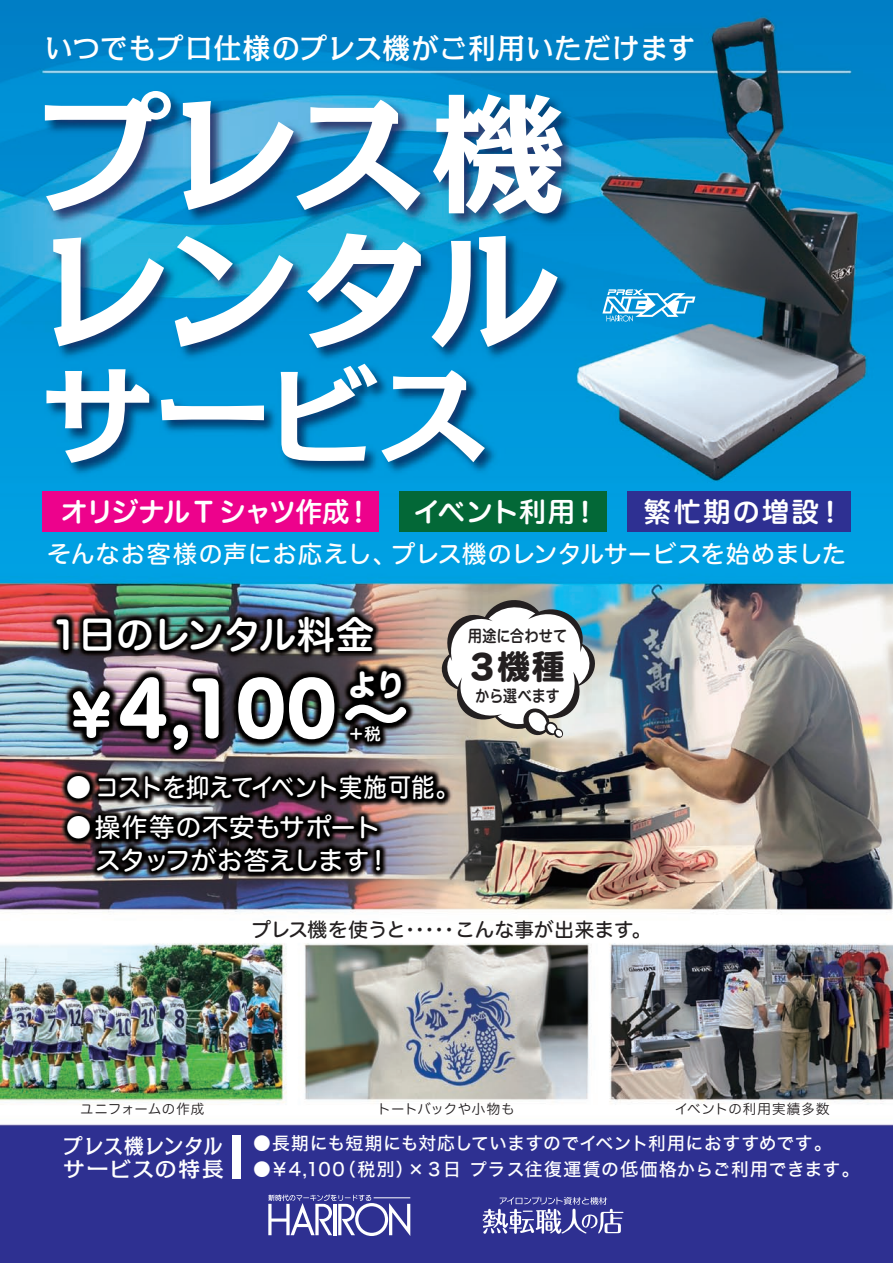
<style>
.page{position:relative;width:893px;height:1263px;background:#fff}
.page>*{position:absolute;margin:0;border:0;box-sizing:border-box;transform-origin:0 0}
.t1{font:700 128.25px/136.5px "Kakumin Pro";letter-spacing:-.04em;color:#fff;scale:1.05 1}
.t2{font:700 106.8px "Kakumin Pro";color:#fff;scale:1.05 1}
.t3{font:71.1px "Hira Maru Std N W8";color:#fff;scale:.95 1}
.t4{font:37.8px "Hira Maru Std N W6";letter-spacing:-.005em;color:#fff}
.t5{font:32.4px "Hira Maru Std W8";color:#231f20}
.t6{font:29.1px "Hira Maru Std N W8";color:#fff;scale:.95 1}
.t7{font:500 28.5px "Kakumin Pro";letter-spacing:.03em;color:#fff}
.t8{font:27px "Hira Maru Std W6";letter-spacing:-.01em;color:#fff}
.t9{font:27px "Hira Maru Std W6";letter-spacing:-.06em;color:#fff}
.t10{font:25.65px/32.2px "Hira Maru Std N W5";letter-spacing:.005em;color:#fff}
.t11{font:24px "Hira Maru Std W5";letter-spacing:.02em;color:#fff}
.t12{font:500 20.85px/23.2px "Kakumin Pro";letter-spacing:.045em;color:#fff;scale:.95 1}
.t13{font:19.5px "Hira Maru Std W5";letter-spacing:.01em;color:#231f20}
.t14{font:18px "Hira Kaku Std N W5";letter-spacing:.03em;color:#fff}
.t15{font:16.2px "Hira Maru Std W6";letter-spacing:.015em;color:#231f20;scale:.86 1}
.t16{font:16.2px "Hira Maru Std W6";color:#fff}
.t17{font:13.5px "Hira Maru Std W3";letter-spacing:.07em;color:#231f20}
.t18{font:13.5px "Hira Maru Std W3";letter-spacing:.035em;color:#231f20}
.t19{font:13.5px "Hira Maru Std W3";letter-spacing:.015em;color:#231f20}
.s1{font-size:54.75px}
.s2{font-family:"Hira Maru Std N W6"}
</style>
<div class="page">
<img style="left:0;top:0;width:893px;height:1263px">
<div style="left:43px;top:492px;width:336px;height:40px;background:#ed028c"></div>
<div style="left:399px;top:492px;width:207px;height:40px;background:#036837"></div>
<div style="left:627px;top:492px;width:223px;height:40px;background:#2e3092"></div>
<svg style="left:602px;top:289px;width:93px;height:33px"></svg>
<div style="left:232px;top:1136px;width:9px;height:43px;background:#fff"></div>
<svg style="left:435px;top:593px;width:166px;height:146px"></svg>
<svg style="left:483px;top:1197px;width:140px;height:37px"></svg>
<svg style="left:268px;top:1194px;width:142px;height:42px"></svg>
<h3 class="t7" style="left:45px;top:26px;width:652px">いつでもプロ仕様のプレス機がご利用いただけます</h3>
<h1 class="t1" style="left:37px;top:71px;width:506px">プレス機レンタル</h1>
<h2 class="t2" style="left:42px;top:331px;width:428px">サービス</h2>
<h3 class="t9" style="left:61px;top:492px;width:313px">オリジナル T シャツ作成！</h3>
<h3 class="t8" style="left:414px;top:492px;width:187px">イベント利用！</h3>
<h3 class="t8" style="left:644px;top:492px;width:201px">繁忙期の増設！</h3>
<h3 class="t11" style="left:47px;top:536px;width:801px">そんなお客様の声にお応えし、プレス機のレンタルサービスを始めました</h3>
<h3 class="t4" style="left:52px;top:606px;width:323px">1日のレンタル料金</h3>
<h3 class="t3" style="left:65px;top:654px;width:364px"><span class="s1">￥</span>4,100<span class="s2">～</span></h3>
<h3 class="t6" style="left:348px;top:662px;width:61px">より</h3>
<p class="t16" style="left:348px;top:722px;width:34px">＋税</p>
<h3 class="t10" style="left:66px;top:771px;width:394px">●コストを抑えてイベント実施可能。</h3>
<h3 class="t10" style="left:95px;top:812px;width:297px;text-indent:-29px">●操作等の不安もサポートスタッフがお答えします！</h3>
<p class="t15" style="left:468px;top:624px;width:117px">用途に合わせて</p>
<h3 class="t5" style="left:471px;top:642px;width:96px">3機種</h3>
<p class="t15" style="left:476px;top:683px;width:99px">から選べます</p>
<p class="t13" style="left:251px;top:915px;width:401px">プレス機を使うと・・・・・こんな事が出来ます。</p>
<p class="t19" style="left:80px;top:1099px;width:126px">ユニフォームの作成</p>
<p class="t18" style="left:377px;top:1099px;width:139px">トートバックや小物も</p>
<p class="t14" style="left:253px;top:1130px;width:580px">●長期にも短期にも対応していますのでイベント利用におすすめです。</p>
<p class="t14" style="left:253px;top:1155px;width:608px">●￥4,100（税別）× 3日 プラス往復運賃の低価格からご利用できます。</p>
<p class="t17" style="left:675px;top:1099px;width:156px">イベントの利用実績多数</p>
<p class="t12" style="left:63px;top:1132px;width:171px">プレス機レンタルサービスの特長</p>
</div>
